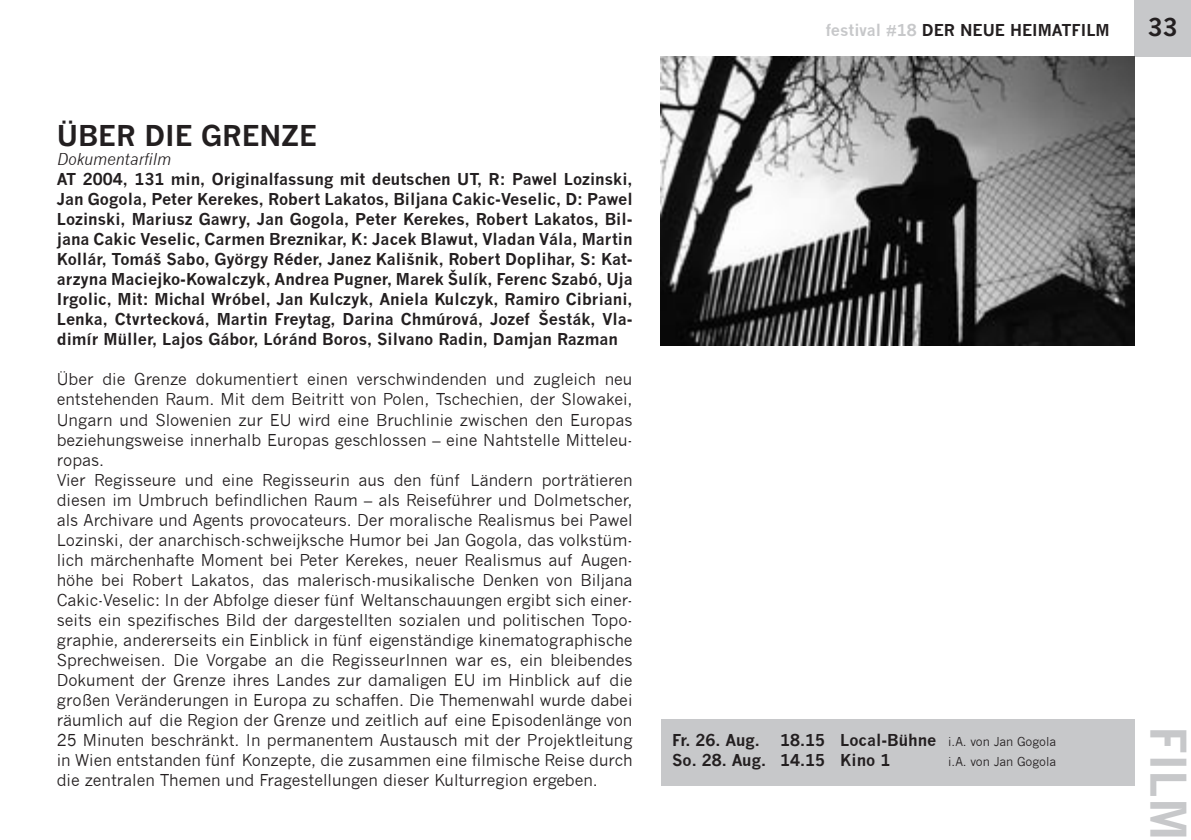
<style>
.page{position:relative;width:1191px;height:840px;background:#fff}
.page>*{position:absolute;margin:0;border:0;box-sizing:border-box;transform-origin:0 0}
.t1{font:700 48px "News Gothic";color:#c7c8ca}
.t2{font:700 28px "News Gothic";color:#231f20}
.t3{font:700 24px "News Gothic";color:#231f20}
.t4{font:16px/20px "News Gothic";color:#231f20}
.t5{font:700 16px/20px "News Gothic";color:#231f20}
.t6{font:italic 16px "News Gothic";color:#231f20}
.t7{font:12px "News Gothic";color:#231f20}
.s1{color:#c7c8ca}
.s2{font-weight:400;font-size:12px}
</style>
<div class="page">
<div style="left:1134px;top:0;width:57px;height:57px;background:#c7c8ca"></div>
<div style="left:661px;top:719px;width:473px;height:66px;background:#c7c8ca"></div>
<img style="left:661px;top:57px;width:473px;height:288px">
<h2 class="t2" style="left:57px;top:118px;width:261px">über die grenze</h2>
<p class="t6" style="left:57px;top:150px;width:116px">Dokumentarfilm</p>
<p class="t5" style="left:57px;top:169px;width:577px;text-align:justify">AT 2004, 131 min, Originalfassung mit deutschen UT, R: Pawel Lozinski, Jan Gogola, Peter Kerekes, Robert Lakatos, Biljana Cakic-Veselic, D: Pawel Lozinski, Mariusz Gawry, Jan Gogola, Peter Kerekes, Robert Lakatos, Bil&shy;jana Cakic Veselic, Carmen Breznikar, K: Jacek Blawut, Vladan Vála, Martin Kollár, Tomáš Sabo, György Réder, Janez Kališnik, Robert Doplihar, S: Kat&shy;arzyna Maciejko-Kowalczyk, Andrea Pugner, Marek Šulík, Ferenc Szabó, Uja I rgolic, M it: M ichal Wróbel, Jan Kulczyk, Aniela Kulczyk, Ramiro Cibriani, Lenka, Ctvrtecková, M artin Freytag, Darina Chmúrová, Jozef Šesták, Vla&shy;dimír Müller, Lajos Gábor, Lóránd Boros, Silvano Radin, Damjan Razman</p>
<p class="t4" style="left:57px;top:369px;width:577px">Über die Grenze dokumentiert einen verschwindenden und zugleich neu entstehenden Raum. Mit dem Beitritt von Polen, Tschechien, der Slowakei, Ungarn und Slowenien zur EU wird eine Bruchlinie zwischen den Europas beziehungsweise innerhalb Europas geschlossen – eine Nahtstelle Mitteleu&shy;ropas.<br>Vier Regisseure und eine Regisseurin aus den fünf Ländern porträtieren diesen im Umbruch befindlichen Raum – als Reiseführer und Dolmetscher, als Archivare und Agents provocateurs. Der moralische Realismus bei Pawel Lozinski, der anarchisch-schweijksche Humor bei Jan Gogola, das volkstüm&shy;lich märchenhafte Moment bei Peter Kerekes, neuer Realismus auf Augen&shy;höhe bei Robert Lakatos, das malerisch-musikalische Denken von Biljana Cakic-Veselic: In der Abfolge dieser fünf Weltanschauungen ergibt sich einer&shy;seits ein spezifisches Bild der dargestellten sozialen und politischen Topo&shy;graphie, andererseits ein Einblick in fünf eigenständige kinematographische Sprechweisen. Die Vorgabe an die RegisseurInnen war es, ein bleibendes Dokument der Grenze ihres Landes zur damaligen EU im Hinblick auf die großen Veränderungen in Europa zu schaffen. Die Themenwahl wurde dabei räumlich auf die Region der Grenze und zeitlich auf eine Episodenlänge von 25 Minuten beschränkt. In permanentem Austausch mit der Projektleitung in Wien entstanden fünf Konzepte, die zusammen eine filmische Reise durch die zentralen Themen und Fragestellungen dieser Kulturregion ergeben.</p>
<p class="t5" style="left:825px;top:20px;width:285px"><span class="s1">festival #18</span> der neue heimatfilm</p>
<h3 class="t3" style="left:1147px;top:12px;width:31px">33</h3>
<p class="t5" style="left:672px;top:729px;width:386px">Fr. 26. Aug. 18.15 Local-Bühne <span class="s2">i.A. von Jan Gogola<br></span>So. 28. Aug. 14</p>
<p class="t5" style="left:800px;top:749px;width:86px">.15 Kino 1</p>
<p class="t7" style="left:948px;top:754px;width:110px">i.A. von Jan Gogola</p>
<h1 class="t1" style="left:1197px;top:725px;width:116px;rotate:90deg">film</h1>
</div>
